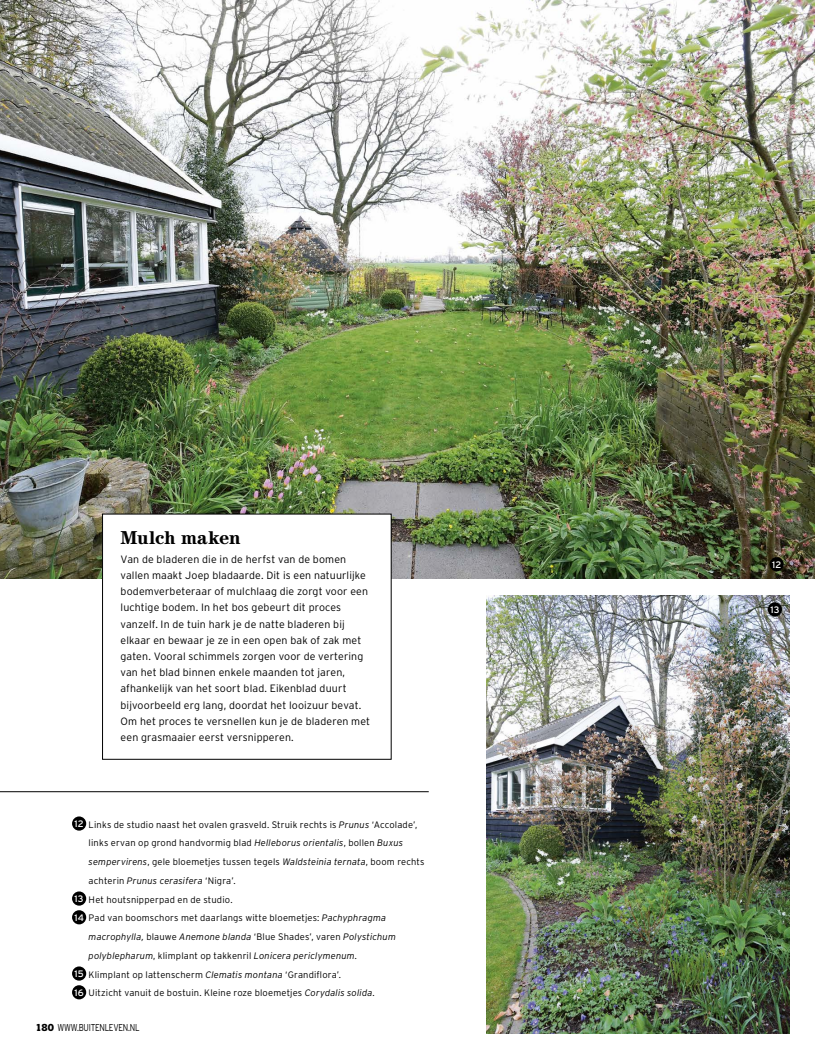
<style>
.page{position:relative;width:815px;height:1063px;background:#fff}
.page>*{position:absolute;margin:0;border:0;box-sizing:border-box;transform-origin:0 0}
.t1{font:700 18.75px "Century Std";letter-spacing:-.005em;color:#000}
.t2{font:300 10.62px/16.2px "Interstate";letter-spacing:.01em;color:#000}
.t3{font:300 10px "Interstate";letter-spacing:-.03em;color:#000;scale:.8 1}
.t4{font:300 9.38px "Interstate";letter-spacing:.015em;color:#000}
.t5{font:italic 300 9.38px "Interstate";letter-spacing:.015em;color:#000}
.t6{font:9.38px "Interstate";color:#fff}
.s1{font-weight:400;color:#fff}
.s2{font-style:italic}
.s3{font-style:normal}
.s4{font-family:"Boton";font-weight:700}
</style>
<div class="page">
<img style="left:0;top:0;width:815px;height:579px">
<img style="left:487px;top:596px;width:302px;height:438px">
<hr style="left:0;top:791px;width:429px;height:1px;background:#000">
<div style="left:72px;top:816px;width:14px;height:15px;background:#000;border-radius:50%"></div>
<div style="left:72px;top:891px;width:14px;height:15px;background:#000;border-radius:50%"></div>
<div style="left:72px;top:910px;width:14px;height:14px;background:#000;border-radius:50%"></div>
<div style="left:72px;top:966px;width:14px;height:15px;background:#000;border-radius:50%"></div>
<div style="left:72px;top:985px;width:14px;height:14px;background:#000;border-radius:50%"></div>
<div style="left:770px;top:557px;width:14px;height:14px;background:#000;border-radius:50%"></div>
<div style="left:768px;top:602px;width:14px;height:14px;background:#000;border-radius:50%"></div>
<div style="left:103px;top:514px;width:288px;height:245px;background:#fff"></div>
<div style="left:102px;top:514px;width:289px;height:246px;border:1px solid #000"></div>
<h1 class="t1" style="left:121px;top:526px;width:122px">Mulch maken</h1>
<p class="t2" style="left:121px;top:551px;width:251px">Van de bladeren die in de herfst van de bomen vallen maakt Joep bladaarde. Dit is een natuurlijke bodemverbeteraar of mulchlaag die zorgt voor een luchtige bodem. In het bos gebeurt dit proces vanzelf. In de tuin hark je de natte bladeren bij elkaar en bewaar je ze in een open bak of zak met gaten. Vooral schimmels zorgen voor de vertering van het blad binnen enkele maanden tot jaren, afhankelijk van het soort blad. Eikenblad duurt bijvoorbeeld erg lang, doordat het looizuur bevat.<br>Om het proces te versnellen kun je de bladeren met een grasmaaier eerst versnipperen.</p>
<p class="t4" style="left:75px;top:819px;width:344px"><span class="s1">12</span> Links de studio naast het ovalen grasveld. Struik rechts is <span class="s2">Prunus</span> ‘Accolade’,</p>
<p class="t4" style="left:89px;top:837px;width:316px">links ervan op grond handvormig blad <span class="s2">Helleborus orientalis</span>, bollen <span class="s2">Buxus</span></p>
<p class="t4" style="left:89px;top:856px;width:338px"><span class="s2">sempervirens</span>, gele bloemetjes tussen tegels <span class="s2">Waldsteinia ternata</span>, boom rechts</p>
<p class="t4" style="left:89px;top:875px;width:148px">achterin <span class="s2">Prunus cerasifera</span> ‘Nigra’.</p>
<p class="t4" style="left:75px;top:894px;width:159px"><span class="s1">13</span> Het houtsnipperpad en de studio.</p>
<p class="t4" style="left:74px;top:912px;width:313px"><span class="s1">14</span> Pad van boomschors met daarlangs witte bloemetjes: <span class="s2">Pachyphragma</span></p>
<p class="t5" style="left:89px;top:931px;width:309px">macrophylla, <span class="s3">blauwe</span> Anemone blanda <span class="s3">‘Blue Shades’, varen</span> Polystichum</p>
<p class="t5" style="left:89px;top:950px;width:270px">polyblepharum<span class="s3">, klimplant op takkenril</span> Lonicera periclymenum.</p>
<p class="t4" style="left:74px;top:969px;width:268px"><span class="s1">15</span> Klimplant op lattenscherm <span class="s2">Clematis montana</span> ‘Grandiflora’.</p>
<p class="t4" style="left:74px;top:987px;width:302px"><span class="s1">16</span> Uitzicht vanuit de bostuin. Kleine roze bloemetjes <span class="s2">Corydalis solida</span>.</p>
<p class="t3" style="left:35px;top:1021px;width:132px"><span class="s4">180</span> WWW.BUITENLEVEN.NL</p>
<p class="t6" style="left:772px;top:559px;width:11px">12</p>
<p class="t6" style="left:770px;top:604px;width:11px">13</p>
</div>
